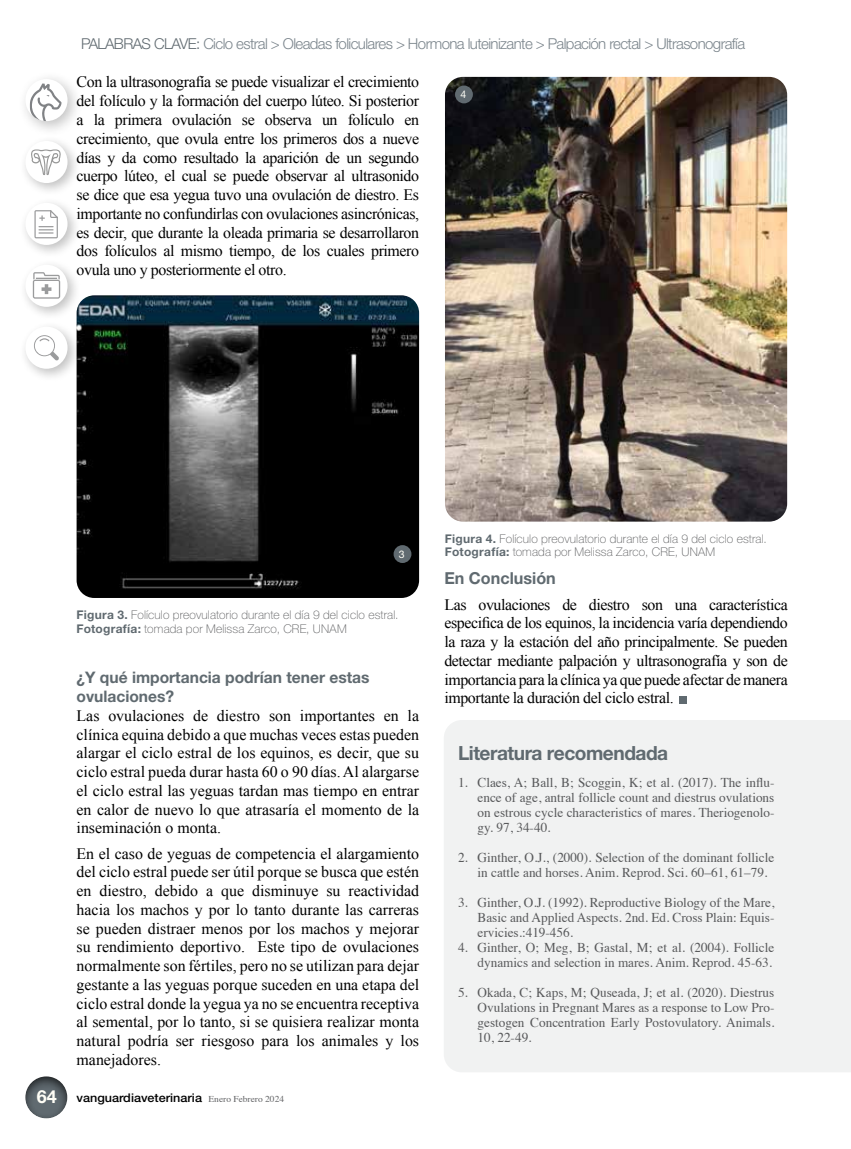
<style>
.page{position:relative;width:851px;height:1149px;background:#fff}
.page>*{position:absolute;margin:0;border:0;box-sizing:border-box;transform-origin:0 0}
.t1{font:700 19.5px "Helvetica Neue LT Std";letter-spacing:-.025em;color:#606a70}
.t2{font:700 16.5px "Helvetica Neue LT Std";color:#606a70}
.t3{font:15.9px/18.8px "Times New Roman";letter-spacing:-.01em;color:#000;text-align:justify}
.t4{font:700 15.9px/18.8px "Helvetica Neue LT Std";color:#606a70}
.t5{font:300 15px "Helvetica Neue LT Std";letter-spacing:-.04em;color:#7b858c}
.t6{font:13.5px/15px "Times";color:#58595b;text-align:justify}
.t7{font:100 12px/13.5px "Helvetica Neue LT Std";letter-spacing:.01em;color:#58595b}
.t8{font:500 12px "Helvetica Neue LT Std";color:#000;scale:1.05 1}
.t9{font:10.5px "Helvetica Neue LT Std";color:#fffef6}
.s1{color:#606a70}
.s2{font-weight:700;color:#606a70}
.s3{font-weight:700;font-size:18px;color:#fffef6}
.s4{font-family:"Times";font-weight:400;font-size:9px;color:#636466}
</style>
<div class="page">
<div style="left:24px;top:1075px;width:44px;height:43px;background:#000;opacity:.75"></div>
<div style="left:19px;top:320px;width:62px;height:62px;background:#000;opacity:.25"></div>
<div style="left:25px;top:326px;width:43px;height:42px;background:#fff;border-radius:50%"></div>
<svg style="left:34px;top:335px;width:25px;height:25px"></svg>
<div style="left:19px;top:196px;width:62px;height:63px;background:#000;opacity:.25"></div>
<div style="left:25px;top:203px;width:43px;height:42px;background:#fff;border-radius:50%"></div>
<svg style="left:34px;top:210px;width:24px;height:28px"></svg>
<div style="left:19px;top:258px;width:62px;height:62px;background:#000;opacity:.25"></div>
<div style="left:25px;top:265px;width:43px;height:42px;background:#fff;border-radius:50%"></div>
<svg style="left:33px;top:272px;width:27px;height:26px"></svg>
<div style="left:17px;top:70px;width:67px;height:67px;background:#000;opacity:.25"></div>
<div style="left:25px;top:79px;width:43px;height:42px;background:#fff;border-radius:50%"></div>
<svg style="left:30px;top:83px;width:32px;height:38px"></svg>
<div style="left:19px;top:135px;width:62px;height:62px;background:#000;opacity:.25"></div>
<div style="left:25px;top:141px;width:43px;height:42px;background:#fff;border-radius:50%"></div>
<svg style="left:31px;top:149px;width:30px;height:26px"></svg>
<div style="left:444px;top:720px;width:406px;height:351px;background:#f1f2f2"></div>
<div style="left:678px;top:696px;width:8px;height:8px;background:#606a70"></div>
<img style="left:77px;top:295px;width:342px;height:302px">
<img style="left:445px;top:77px;width:342px;height:444px">
<div style="left:393px;top:545px;width:18px;height:18px;background:#606a70;border-radius:50%"></div>
<div style="left:455px;top:85px;width:18px;height:18px;background:#606a70;border-radius:50%"></div>
<p class="t5" style="left:81px;top:35px;width:665px"><span class="s1">PALABRAS CLAVE:</span> Ciclo estral &gt; Oleadas foliculares &gt; Hormona luteinizante &gt; Palpación rectal &gt; Ultrasonografía</p>
<p class="t3" style="left:77px;top:72px;width:344px">Con la ultrasonografía se puede visualizar el crecimiento del folículo y la formación del cuerpo lúteo. Si posterior a la primera ovulación se observa un folículo en crecimiento, que ovula entre los primeros dos a nueve días y da como resultado la aparición de un segundo cuerpo lúteo, el cual se puede observar al ultrasonido se dice que esa yegua tuvo una ovulación de diestro. Es importante no confundirlas con ovulaciones asincrónicas, es decir, que durante la oleada primaria se desarrollaron dos folículos al mismo tiempo, de los cuales primero ovula uno y posteriormente el otro.</p>
<p class="t9" style="left:460px;top:88px;width:7px">4</p>
<p class="t7" style="left:445px;top:531px;width:323px"><span class="s2">Figura 4.</span> Folículo preovulatorio durante el día 9 del ciclo estral.</p>
<p class="t9" style="left:399px;top:547px;width:7px">3</p>
<p class="t7" style="left:445px;top:545px;width:271px"><span class="s2">Fotografía:</span> tomada por Melissa Zarco, CRE, UNAM</p>
<p class="t7" style="left:77px;top:608px;width:323px"><span class="s2">Figura 3.</span> Folículo preovulatorio durante el día 9 del ciclo estral.<br><span class="s2">Fotografía:</span> tomada por Melissa Zarco, CRE, UNAM</p>
<p class="t4" style="left:77px;top:667px;width:294px">¿Y qué importancia podrían tener estas ovulaciones?</p>
<p class="t3" style="left:77px;top:705px;width:344px">Las ovulaciones de diestro son importantes en la clínica equina debido a que muchas veces estas pueden alargar el ciclo estral de los equinos, es decir, que su ciclo estral pueda durar hasta 60 o 90 días. Al alargarse el ciclo estral las yeguas tardan mas tiempo en entrar en calor de nuevo lo que atrasaría el momento de la inseminación o monta.</p>
<p class="t3" style="left:77px;top:843px;width:344px">En el caso de yeguas de competencia el alargamiento del ciclo estral puede ser útil porque se busca que estén en diestro, debido a que disminuye su reactividad hacia los machos y por lo tanto durante las carreras se pueden distraer menos por los machos y mejorar su rendimiento deportivo. Este tipo de ovulaciones normalmente son fértiles, pero no se utilizan para dejar gestante a las yeguas porque suceden en una etapa del ciclo estral donde la yegua ya no se encuentra receptiva al semental, por lo tanto, si se quisiera realizar monta natural podría ser riesgoso para los animales y los manejadores.</p>
<p class="t8" style="left:37px;top:1090px;width:237px"><span class="s3">64</span> vanguardiaveterinaria <span class="s4">Enero Febrero 2024</span></p>
<p class="t2" style="left:444px;top:568px;width:113px">En Conclusión</p>
<p class="t3" style="left:444px;top:594px;width:345px">Las ovulaciones de diestro son una característica especifica de los equinos, la incidencia varía dependiendo la raza y la estación del año principalmente. Se pueden detectar mediante palpación y ultrasonografía y son de importancia para la clínica ya que puede afectar de manera importante la duración del ciclo estral.</p>
<p class="t1" style="left:458px;top:741px;width:212px">Literatura recomendada</p>
<p class="t6" style="left:477px;top:773px;width:298px;text-indent:-19px">1. Claes, A; Ball, B; Scoggin, K; et al. (2017). The influ&shy;ence of age, antral follicle count and diestrus ovulations on estrous cycle characteristics of mares. Theriogenolo&shy;gy. 97, 34-40.</p>
<p class="t6" style="left:477px;top:848px;width:298px;text-indent:-20px">2. Ginther, O.J., (2000). Selection of the dominant follicle in cattle and horses. Anim. Reprod. Sci. 60–61, 61–79.</p>
<p class="t6" style="left:477px;top:893px;width:298px;text-indent:-20px">3. Ginther, O.J. (1992). Reproductive Biology of the Mare, Basic and Applied Aspects. 2nd. Ed. Cross Plain: Equis&shy;ervicies.:419-456.</p>
<p class="t6" style="left:458px;top:938px;width:318px;text-align:right">4. Ginther, O; Meg, B; Gastal, M; et al. (2004). Follicle dynamics and selection in mares. Anim. Reprod. 45-63.</p>
<p class="t6" style="left:477px;top:983px;width:298px;text-indent:-20px">5. Okada, C; Kaps, M; Quseada, J; et al. (2020). Diestrus Ovulations in Pregnant Mares as a response to Low Pro&shy;gestogen Concentration Early Postovulatory. Animals.<br>10, 22-49.</p>
</div>
